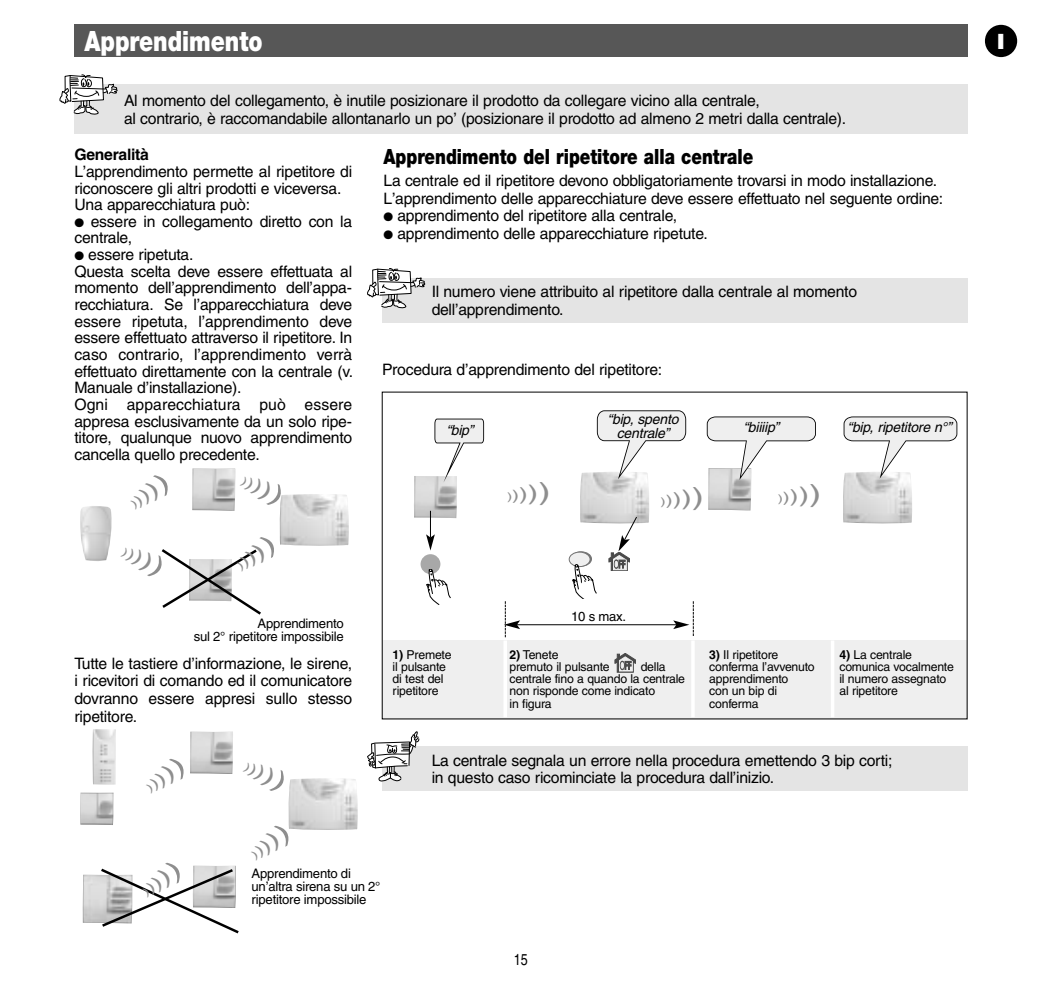
<style>
.page{position:relative;width:1042px;height:993px;background:#fff}
.page>*{position:absolute;margin:0;border:0;box-sizing:border-box;transform-origin:0 0}
.t1{font:900 28px "Helvetica Neue";color:#fff;scale:.8 1}
.t2{font:900 21px "Helvetica Neue";color:#000;scale:.8 1}
.t3{font:900 21px "Helvetica";color:#fff}
.t4{font:15.75px/16.6px "Helvetica";letter-spacing:-.02em;color:#000}
.t5{font:700 15.75px "Helvetica";letter-spacing:-.02em;color:#000}
.t6{font:15.75px "Helvetica";letter-spacing:-.02em;color:#000;scale:.8 1}
.t7{font:italic 14px/14px "Helvetica";letter-spacing:-.015em;color:#000;text-align:center}
.t8{font:13.12px/13.1px "Helvetica";letter-spacing:-.02em;color:#000;text-align:right}
.t9{font:12.25px/12.2px "Helvetica";letter-spacing:-.02em;color:#000}
.t10{font:10.5px "Helvetica";color:#8e8e8e;scale:1.5 1}
.s1{font-size:14px}
.s2{font-size:17.5px}
.s3{font-size:21px}
.s4{font-size:24.5px}
.s5{font-weight:700}
</style>
<div class="page">
<div style="left:985px;top:25px;width:32px;height:32px;background:#000;border-radius:50%"></div>
<div style="left:74px;top:25px;width:893px;height:32px;background:#575757"></div>
<img style="left:708px;top:479px;width:43px;height:31px">
<div style="left:382px;top:639px;width:585px;height:80px;background:#efefef"></div>
<img style="left:414px;top:476px;width:43px;height:42px">
<img style="left:580px;top:472px;width:69px;height:51px">
<img style="left:843px;top:478px;width:69px;height:45px">
<svg style="left:615px;top:653px;width:20px;height:19px"></svg>
<hr style="left:517px;top:624px;width:159px;height:1px;background:#000">
<svg style="left:426px;top:510px;width:9px;height:40px"></svg>
<svg style="left:843px;top:416px;width:114px;height:62px"></svg>
<hr style="left:691px;top:640px;width:4px;height:77px;background:#fff">
<hr style="left:831px;top:640px;width:3px;height:77px;background:#fff">
<svg style="left:504px;top:601px;width:16px;height:36px"></svg>
<svg style="left:673px;top:601px;width:21px;height:34px"></svg>
<div style="left:420px;top:554px;width:20px;height:20px;background:#a8a8a8;border-radius:50%"></div>
<svg style="left:427px;top:569px;width:23px;height:35px"></svg>
<div style="left:571px;top:551px;width:20px;height:15px;background:#737373;border-radius:50%"></div>
<div style="left:571px;top:551px;width:20px;height:15px;border:1px solid #737373;border-radius:50%"></div>
<div style="left:569px;top:552px;width:21px;height:14px;background:#efefef;border-radius:50%"></div>
<div style="left:569px;top:552px;width:21px;height:14px;border:1px solid #737373;border-radius:50%"></div>
<svg style="left:573px;top:564px;width:23px;height:34px"></svg>
<svg style="left:707px;top:416px;width:109px;height:63px"></svg>
<svg style="left:597px;top:410px;width:89px;height:69px"></svg>
<hr style="left:503px;top:640px;width:4px;height:77px;background:#fff">
<svg style="left:434px;top:418px;width:50px;height:64px"></svg>
<img style="left:80px;top:506px;width:32px;height:55px">
<img style="left:192px;top:468px;width:43px;height:42px">
<img style="left:279px;top:494px;width:70px;height:52px">
<svg style="left:161px;top:549px;width:100px;height:66px"></svg>
<img style="left:92px;top:730px;width:24px;height:54px">
<img style="left:190px;top:731px;width:43px;height:42px">
<img style="left:193px;top:865px;width:43px;height:1px">
<img style="left:288px;top:778px;width:70px;height:52px">
<img style="left:80px;top:792px;width:34px;height:32px">
<img style="left:83px;top:874px;width:15px;height:49px">
<svg style="left:98px;top:866px;width:141px;height:68px"></svg>
<svg style="left:609px;top:515px;width:29px;height:55px"></svg>
<div style="left:382px;top:746px;width:585px;height:44px;background:#e4e4e4"></div>
<svg style="left:367px;top:731px;width:52px;height:50px"></svg>
<div style="left:382px;top:278px;width:585px;height:44px;background:#e4e4e4"></div>
<svg style="left:367px;top:268px;width:58px;height:40px"></svg>
<div style="left:74px;top:84px;width:893px;height:50px;background:#e4e4e4"></div>
<svg style="left:60px;top:74px;width:57px;height:40px"></svg>
<h1 class="t1" style="left:84px;top:31px;width:224px">Apprendimento</h1>
<p class="t4" style="left:124px;top:93px;width:724px;line-height:17.5px">Al momento del collegamento, è inutile posizionare il prodotto da collegare vicino alla centrale,<br>al contrario, è raccomandabile allontanarlo un po’ (posizionare il prodotto ad almeno 2 metri dalla centrale).</p>
<p class="t5" style="left:74px;top:148px;width:76px">Generalità</p>
<p class="t4" style="left:74px;top:164px;width:279px">L’apprendimento permette al ripetitore di riconoscere gli altri prodotti e viceversa.<br>Una apparecchiatura può:</p>
<p class="t4" style="left:74px;top:214px;width:279px">● essere in collegamento diretto con la centrale,</p>
<p class="t4" style="left:74px;top:247px;width:280px">● essere ripetuta.<br>Questa scelta deve essere effettuata al momento dell’apprendimento dell’appa&shy;recchiatura. Se l’apparecchiatura deve essere ripetuta, l’apprendimento deve essere effettuato attraverso il ripetitore. In caso contrario, l’apprendimento verrà effettuato direttamente con la centrale (v.<br>Manuale d’installazione).<br>Ogni apparecchiatura può essere appresa esclusivamente da un solo ripe&shy;titore, qualunque nuovo apprendimento cancella quello precedente.</p>
<p class="t10" style="left:130px;top:501px;width:31px;rotate:-30deg">)<span class="s1">)</span><span class="s2">)</span><span class="s3">)</span><span class="s4">)</span></p>
<p class="t10" style="left:125px;top:547px;width:31px;rotate:30deg">)<span class="s1">)</span><span class="s2">)</span><span class="s3">)</span><span class="s4">)</span></p>
<p class="t10" style="left:244px;top:476px;width:31px;rotate:30deg">)<span class="s1">)</span><span class="s2">)</span><span class="s3">)</span><span class="s4">)</span></p>
<p class="t10" style="left:236px;top:563px;width:31px;rotate:-30deg">)<span class="s1">)</span><span class="s2">)</span><span class="s3">)</span><span class="s4">)</span></p>
<p class="t8" style="left:194px;top:618px;width:152px">Apprendimento<br>sul 2° ripetitore impossibile</p>
<p class="t4" style="left:74px;top:656px;width:279px;line-height:17.5px;text-align:justify">Tutte le tastiere d’informazione, le sirene, i ricevitori di comando ed il comunicatore dovranno essere appresi sullo stesso ripetitore.</p>
<p class="t10" style="left:146px;top:784px;width:31px;rotate:-30deg">)<span class="s1">)</span><span class="s2">)</span><span class="s3">)</span><span class="s4">)</span></p>
<p class="t10" style="left:247px;top:762px;width:31px;rotate:30deg">)<span class="s1">)</span><span class="s2">)</span><span class="s3">)</span><span class="s4">)</span></p>
<h2 class="t2" style="left:383px;top:148px;width:464px">Apprendimento del ripetitore alla centrale</h2>
<p class="t4" style="left:383px;top:173px;width:561px;line-height:17.5px">La centrale ed il ripetitore devono obbligatoriamente trovarsi in modo installazione.<br>L’apprendimento delle apparecchiature deve essere effettuato nel seguente ordine:</p>
<p class="t4" style="left:383px;top:209px;width:295px">● apprendimento del ripetitore alla centrale,</p>
<p class="t4" style="left:383px;top:226px;width:326px">● apprendimento delle apparecchiature ripetute.</p>
<p class="t4" style="left:432px;top:284px;width:427px;line-height:17.5px">Il numero viene attribuito al ripetitore dalla centrale al momento dell’apprendimento.</p>
<p class="t4" style="left:382px;top:363px;width:282px">Procedura d’apprendimento del ripetitore:</p>
<p class="t7" style="left:446px;top:424px;width:29px">“bip”</p>
<p class="t7" style="left:607px;top:413px;width:72px">“bip, spento centrale”</p>
<p class="t7" style="left:743px;top:421px;width:37px">“biiiip”</p>
<p class="t7" style="left:847px;top:421px;width:106px">“bip, ripetitore n°”</p>
<p class="t10" style="left:507px;top:492px;width:31px">)<span class="s1">)</span><span class="s2">)</span><span class="s3">)</span><span class="s4">)</span></p>
<p class="t10" style="left:660px;top:497px;width:31px">)<span class="s1">)</span><span class="s2">)</span><span class="s3">)</span><span class="s4">)</span></p>
<p class="t10" style="left:778px;top:494px;width:31px">)<span class="s1">)</span><span class="s2">)</span><span class="s3">)</span><span class="s4">)</span></p>
<p class="t8" style="left:571px;top:611px;width:57px">10 s max.</p>
<p class="t9" style="left:393px;top:649px;width:60px"><span class="s5">1)</span> Premete il pulsante di test del ripetitore</p>
<p class="t9" style="left:509px;top:649px;width:102px"><span class="s5">2)</span> Tenete<br>premuto il pulsante</p>
<p class="t9" style="left:509px;top:661px;width:177px;text-indent:131px">della centrale fino a quando la centrale non risponde come indicato<br>in figura</p>
<p class="t9" style="left:709px;top:649px;width:107px"><span class="s5">3)</span> Il ripetitore conferma l’avvenuto apprendimento<br>con un bip di conferma</p>
<p class="t9" style="left:839px;top:649px;width:116px"><span class="s5">4)</span> La centrale comunica vocalmente il numero assegnato al ripetitore</p>
<p class="t4" style="left:432px;top:752px;width:462px;line-height:17.5px">La centrale segnala un errore nella procedura emettendo 3 bip corti; in questo caso ricominciate la procedura dall’inizio.</p>
<p class="t10" style="left:142px;top:888px;width:31px;rotate:-30deg">)<span class="s1">)</span><span class="s2">)</span><span class="s3">)</span><span class="s4">)</span></p>
<p class="t10" style="left:251px;top:851px;width:31px;rotate:-30deg">)<span class="s1">)</span><span class="s2">)</span><span class="s3">)</span><span class="s4">)</span></p>
<p class="t8" style="left:251px;top:867px;width:130px;text-align:left">Apprendimento di un’altra sirena su un 2° ripetitore impossibile</p>
<p class="t6" style="left:514px;top:952px;width:19px">15</p>
<h2 class="t3" style="left:997px;top:29px;width:10px">I</h2>
</div>
